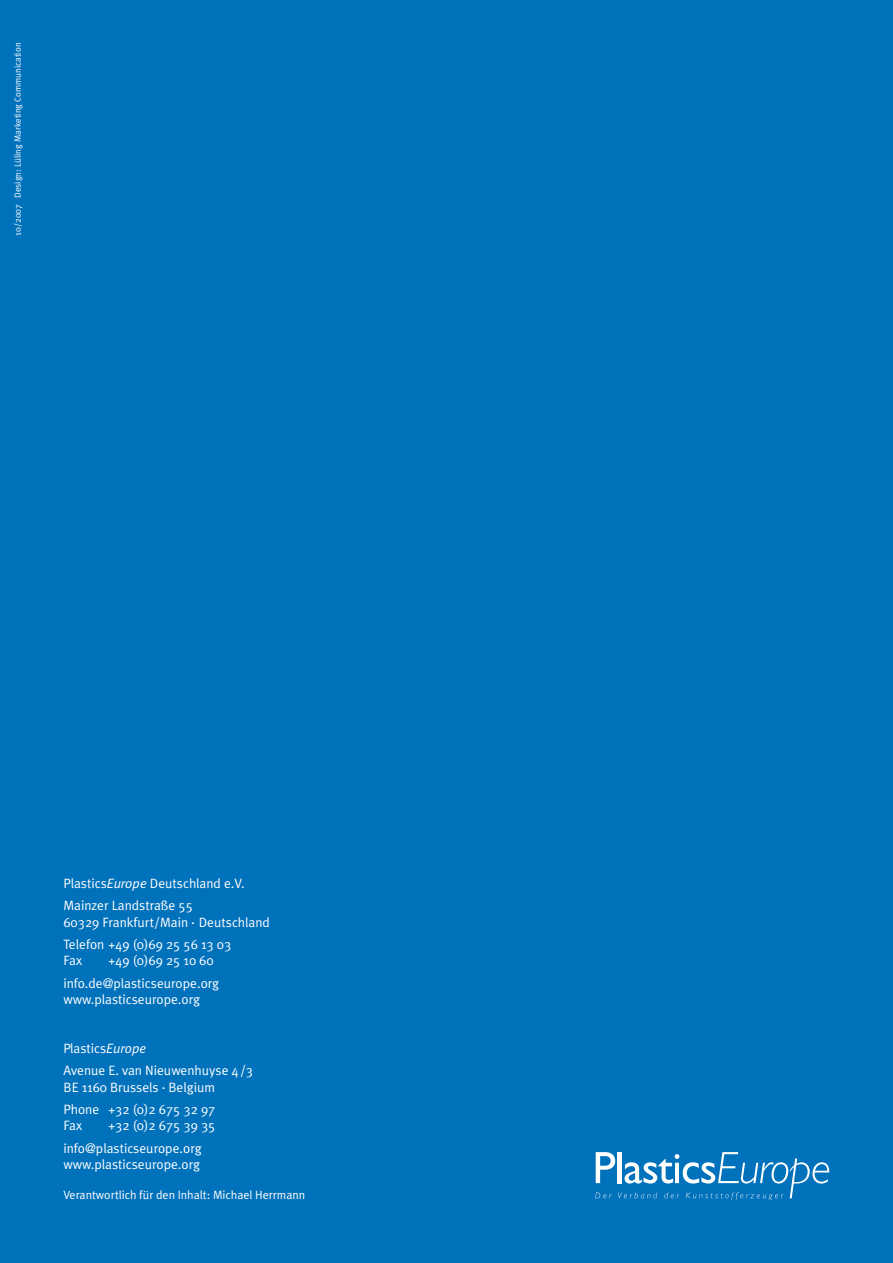
<style>
.page{position:relative;width:893px;height:1263px;background:#0071bb}
.page>*{position:absolute;margin:0;border:0;box-sizing:border-box;transform-origin:0 0}
.t1{font:13.5px/22.6px "Meta Plus Normal";color:#fff}
.t2{font:12px "Meta Plus Normal";color:#fff}
.t3{font:9px "Meta Plus Normal";color:#fff}
.s1{font-style:italic}
.s2{font-family:"Syntax LT Std";font-weight:700}
</style>
<div class="page">
<svg style="left:595px;top:1152px;width:234px;height:47px"></svg>
<p class="t3" style="left:15px;top:236px;width:195px;rotate:-90deg">10/2007 Design: Lüling Marketing Communication</p>
<p class="t1" style="left:63px;top:873px;width:183px">Plastics<span class="s1">Europe</span> Deutschland e.V.<br>Mainzer Landstraße 55</p>
<p class="t1" style="left:63px;top:912px;width:208px">60329 Frankfurt/Main <span class="s2">·</span> Deutschland<br>Telefon +49 (0)69 25 56 13 03</p>
<p class="t1" style="left:63px;top:950px;width:20px">Fax</p>
<p class="t1" style="left:63px;top:950px;width:157px;text-indent:45px">+49 (0)69 25 10 60 info.de@plasticseurope.org</p>
<p class="t1" style="left:63px;top:989px;width:138px">www.plasticseurope.org</p>
<p class="t1" style="left:63px;top:1038px;width:191px">Plastics<span class="s1">Europe<br></span>Avenue E. van Nieuwenhuyse 4/3</p>
<p class="t1" style="left:63px;top:1077px;width:154px">BE 1160 Brussels <span class="s2">·</span> Belgium<br>Phone +32 (0)2 675 32 97</p>
<p class="t1" style="left:63px;top:1115px;width:20px">Fax</p>
<p class="t1" style="left:63px;top:1115px;width:154px;text-indent:45px">+32 (0)2 675 39 35 info@plasticseurope.org</p>
<p class="t1" style="left:63px;top:1154px;width:138px">www.plasticseurope.org</p>
<p class="t2" style="left:63px;top:1190px;width:243px">Verantwortlich für den Inhalt: Michael Herrmann</p>
</div>
